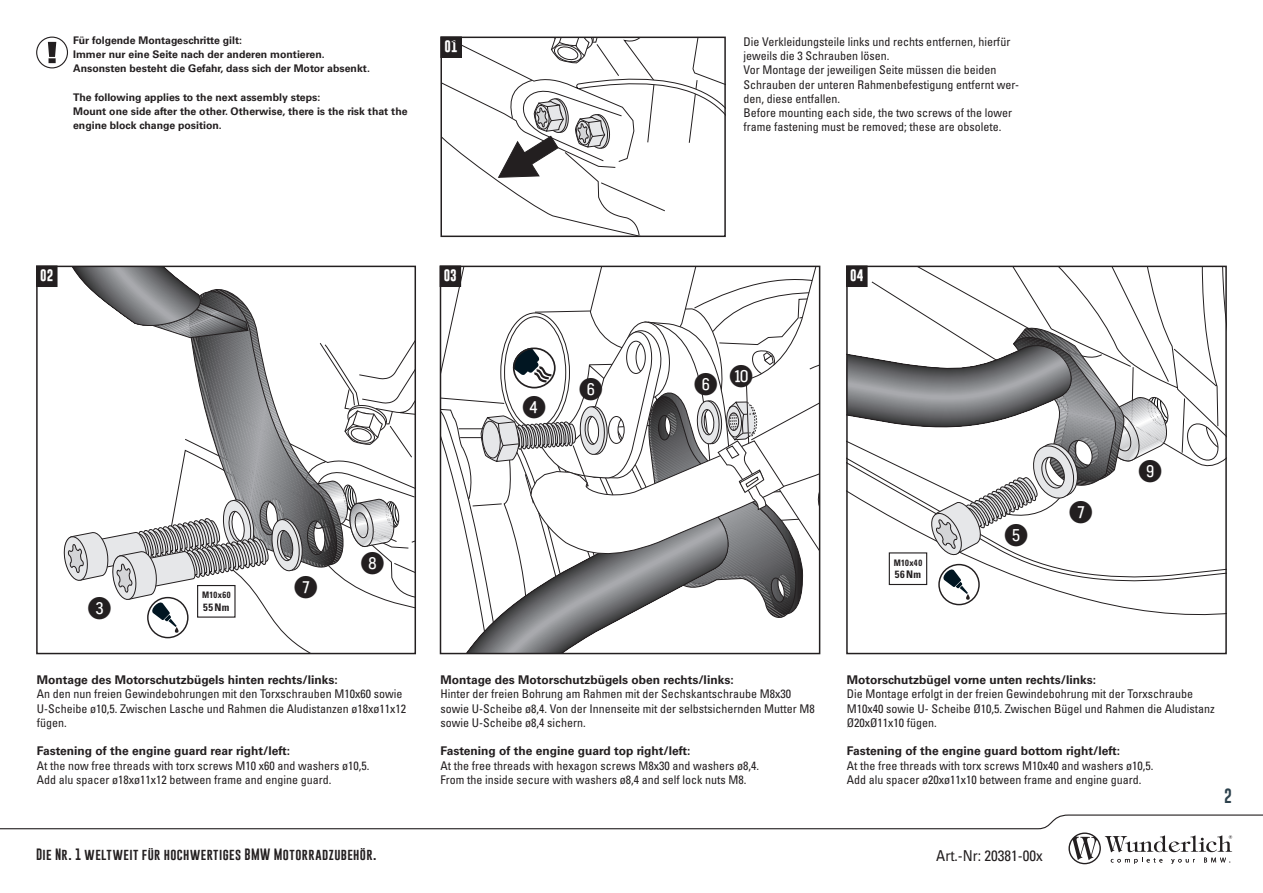
<style>
.page{position:relative;width:1263px;height:893px;background:#fff}
.page>*{position:absolute;margin:0;border:0;box-sizing:border-box;transform-origin:0 0}
.t1{font:30px "Fyra Numeric Circle Closed";color:#231f20}
.t2{font:condensed 15px "Univers LT Std";color:#231f20}
.t3{font:15px "Gobold";color:#2d424d}
.t4{font:condensed 12px/14.2px "Univers LT Std";color:#231f20}
.t5{font:700 12px "Univers LT Std";color:#231f20}
.t6{font:12px "Gobold";letter-spacing:.035em;color:#231f20}
.t7{font:700 12px "Gobold";color:#fff}
.t8{font:700 10.5px/14.2px "Univers LT Std";color:#231f20}
.t9{font:700 condensed 10.5px "Univers LT Std";letter-spacing:.055em;color:#231f20}
.t10{font:700 condensed 9px "Univers LT Std";letter-spacing:.04em;color:#231f20;scale:.95 1}
</style>
<div class="page">
<svg style="left:0;top:814px;width:1263px;height:50px"></svg>
<div style="left:36px;top:37px;width:32px;height:31px;border:1px solid #231f20;border-radius:50%"></div>
<svg style="left:48px;top:42px;width:8px;height:21px"></svg>
<div style="left:147px;top:597px;width:42px;height:41px;border:1px solid #231f20;border-radius:50%"></div>
<svg style="left:443px;top:40px;width:222px;height:194px"></svg>
<svg style="left:497px;top:40px;width:226px;height:150px"></svg>
<div style="left:440px;top:37px;width:286px;height:200px;border:2px solid #231f20"></div>
<svg style="left:169px;top:343px;width:244px;height:308px"></svg>
<svg style="left:39px;top:269px;width:361px;height:364px"></svg>
<div style="left:36px;top:266px;width:380px;height:388px;border:2px solid #231f20"></div>
<svg style="left:888px;top:558px;width:336px;height:58px"></svg>
<svg style="left:849px;top:269px;width:375px;height:289px"></svg>
<svg style="left:849px;top:325px;width:320px;height:232px"></svg>
<div style="left:846px;top:266px;width:381px;height:388px;border:2px solid #231f20"></div>
<svg style="left:443px;top:269px;width:23px;height:222px"></svg>
<svg style="left:466px;top:266px;width:354px;height:387px"></svg>
<p class="t8" style="left:73px;top:33px;width:298px">Für folgende Montageschritte gilt:<br>Immer nur eine Seite nach der anderen montieren.<br>Ansonsten besteht die Gefahr, dass sich der Motor absenkt.</p>
<p class="t8" style="left:73px;top:90px;width:336px">The following applies to the next assembly steps:<br>Mount one side after the other. Otherwise, there is the risk that the engine block change position.</p>
<p class="t7" style="left:445px;top:39px;width:15px">01</p>
<p class="t4" style="left:743px;top:34px;width:277px">Die Verkleidungsteile links und rechts entfernen, hierfür jeweils die 3 Schrauben lösen.<br>Vor Montage der jeweiligen Seite müssen die beiden Schrauben der unteren Rahmenbefestigung entfernt wer&shy;den, diese entfallen.<br>Before mounting each side, the two screws of the lower frame fastening must be removed; these are obsolete.</p>
<p class="t7" style="left:40px;top:268px;width:15px">02</p>
<p class="t7" style="left:444px;top:268px;width:15px">03</p>
<p class="t7" style="left:850px;top:268px;width:15px">04</p>
<h1 class="t1" style="left:87px;top:591px;width:26px">3</h1>
<p class="t10" style="left:202px;top:589px;width:31px">M10x60</p>
<p class="t9" style="left:203px;top:601px;width:28px">55Nm</p>
<h1 class="t1" style="left:293px;top:570px;width:26px">7</h1>
<h1 class="t1" style="left:360px;top:546px;width:26px">8</h1>
<p class="t5" style="left:37px;top:673px;width:302px">Montage des Motorschutzbügels hinten rechts/links:</p>
<p class="t4" style="left:37px;top:687px;width:371px">An den nun freien Gewindebohrungen mit den Torxschrauben M10x60 sowie<br>U-Scheibe ø10,5. Zwischen Lasche und Rahmen die Aludistanzen ø18xø11x12 fügen.</p>
<p class="t5" style="left:37px;top:744px;width:255px">Fastening of the engine guard rear right/left:</p>
<p class="t4" style="left:37px;top:758px;width:334px">At the now free threads with torx screws M10 x60 and washers ø10,5.<br>Add alu spacer ø18xø11x12 between frame and engine guard.</p>
<p class="t6" style="left:36px;top:846px;width:342px">Die Nr. 1 weltweit für hochwertiges BMW Motorradzubehör.</p>
<h1 class="t1" style="left:522px;top:390px;width:26px">4</h1>
<h1 class="t1" style="left:578px;top:372px;width:26px">6</h1>
<h1 class="t1" style="left:693px;top:363px;width:62px">6 q</h1>
<p class="t10" style="left:894px;top:557px;width:31px">M10x40</p>
<p class="t9" style="left:895px;top:568px;width:28px">56Nm</p>
<h1 class="t1" style="left:1004px;top:518px;width:26px">5</h1>
<h1 class="t1" style="left:1068px;top:495px;width:26px">7</h1>
<h1 class="t1" style="left:1138px;top:455px;width:26px">9</h1>
<p class="t5" style="left:440px;top:673px;width:295px">Montage des Motorschutzbügels oben rechts/links:</p>
<p class="t4" style="left:440px;top:687px;width:376px">Hinter der freien Bohrung am Rahmen mit der Sechskantschraube M8x30 sowie U-Scheibe ø8,4. Von der Innenseite mit der selbstsichernden Mutter M8 sowie U-Scheibe ø8,4 sichern.</p>
<p class="t5" style="left:440px;top:744px;width:252px">Fastening of the engine guard top right/left:</p>
<p class="t4" style="left:440px;top:758px;width:320px">At the free threads with hexagon screws M8x30 and washers ø8,4.<br>From the inside secure with washers ø8,4 and self lock nuts M8.</p>
<p class="t5" style="left:847px;top:673px;width:251px">Motorschutzbügel vorne unten rechts/links:</p>
<p class="t4" style="left:847px;top:687px;width:369px">Die Montage erfolgt in der freien Gewindebohrung mit der Torxschraube<br>M10x40 sowie U- Scheibe Ø10,5. Zwischen Bügel und Rahmen die Aludistanz<br>Ø20xØ11x10 fügen.</p>
<p class="t5" style="left:847px;top:744px;width:275px">Fastening of the engine guard bottom right/left:</p>
<p class="t4" style="left:847px;top:758px;width:308px">At the free threads with torx screws M10x40 and washers ø10,5.<br>Add alu spacer ø20xø11x10 between frame and engine guard.</p>
<p class="t3" style="left:1224px;top:786px;width:9px">2</p>
<p class="t2" style="left:936px;top:846px;width:108px">Art.-Nr: 20381-00x</p>
</div>
